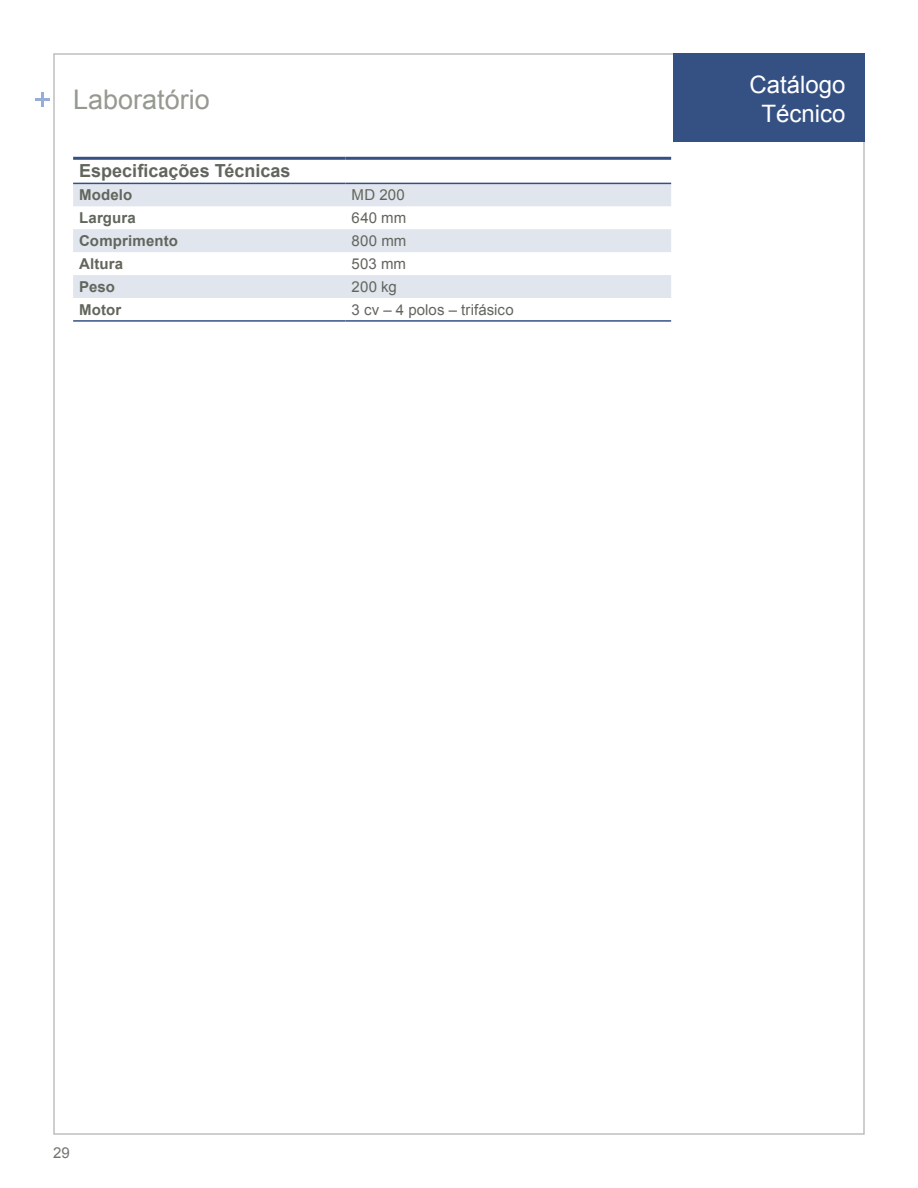
<style>
.page{position:relative;width:918px;height:1188px;background:#fff}
.page>*{position:absolute;margin:0;border:0;box-sizing:border-box;transform-origin:0 0}
.t1{font:27px "Arial";color:#959a90}
.t2{font:24px/28.8px "Arial";color:#fff;text-align:center}
.t3{font:700 18px "Arial";color:#61665d}
.t4{font:15px "Arial";letter-spacing:.005em;color:#61665d}
.t5{font:700 15px "Arial";letter-spacing:.01em;color:#61665d}
.t6{font:15px "Arial";color:#71756d}
</style>
<div class="page">
<hr style="left:41px;top:92px;width:3px;height:15px;background:#96acd9">
<hr style="left:35px;top:98px;width:15px;height:3px;background:#96acd9">
<div style="left:673px;top:53px;width:192px;height:89px;background:#355184"></div>
<svg style="left:73px;top:184px;width:598px;height:114px;fill:#e1e5ed"></svg>
<hr style="left:73px;top:157px;width:273px;height:3px;background:#355184">
<hr style="left:346px;top:157px;width:325px;height:3px;background:#355184">
<hr style="left:73px;top:183px;width:273px;height:1px;background:#355184">
<hr style="left:346px;top:183px;width:325px;height:1px;background:#355184">
<hr style="left:73px;top:320px;width:273px;height:2px;background:#355184">
<hr style="left:346px;top:320px;width:325px;height:2px;background:#355184">
<h1 class="t1" style="left:73px;top:82px;width:138px">Laboratório</h1>
<p class="t3" style="left:79px;top:159px;width:213px">Especificações Técnicas</p>
<p class="t5" style="left:79px;top:185px;width:55px">Modelo</p>
<p class="t4" style="left:352px;top:185px;width:55px">MD 200</p>
<p class="t5" style="left:79px;top:208px;width:58px">Largura</p>
<p class="t4" style="left:352px;top:208px;width:56px">640 mm</p>
<p class="t5" style="left:79px;top:231px;width:100px">Comprimento</p>
<p class="t4" style="left:352px;top:231px;width:56px">800 mm</p>
<p class="t5" style="left:79px;top:254px;width:46px">Altura</p>
<p class="t4" style="left:352px;top:254px;width:56px">503 mm</p>
<p class="t5" style="left:79px;top:277px;width:37px">Peso</p>
<p class="t4" style="left:352px;top:277px;width:47px">200 kg</p>
<p class="t5" style="left:79px;top:300px;width:44px">Motor</p>
<p class="t4" style="left:352px;top:300px;width:164px">3 cv – 4 polos – trifásico</p>
<h2 class="t2" style="left:750px;top:71px;width:98px">Catálogo<br>Técnico</h2>
<p class="t6" style="left:53px;top:1143px;width:18px">29</p>
</div>
